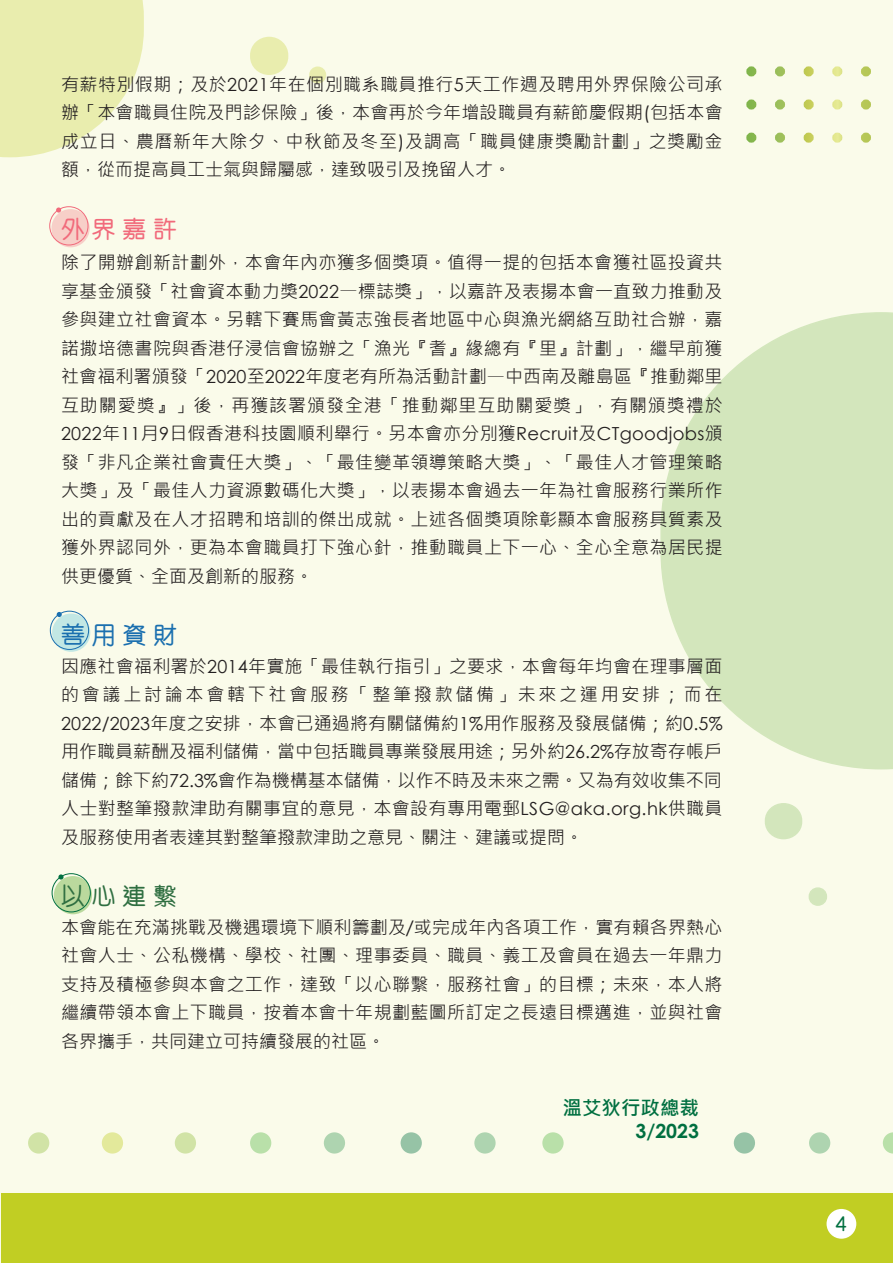
<style>
.page{position:relative;width:893px;height:1263px;background:#fafbea}
.page>*{position:absolute;margin:0;border:0;box-sizing:border-box;transform-origin:0 0}
.t1{font:500 24px "M Yuen HK";color:#f16a7b}
.t2{font:500 24px "M Yuen HK";color:#1a6faf}
.t3{font:500 24px "M Yuen HK";color:#2e6e40}
.t4{font:500 21px "M Yuen HK";color:#006f40}
.t5{font:700 19.5px "Microsoft Jheng Hei";color:#006f40}
.t6{font:700 19.5px "Century Gothic";color:#006f40}
.t7{font:18px/28.5px "Microsoft Jheng Hei";letter-spacing:.02em;color:#231f20;text-align:justify}
.t8{font:18px "Century Gothic";letter-spacing:.015em;color:#231f20}
.s1{font-family:"Century Gothic"}
.s2{font-family:"P Ming Li U"}
.s3{font-family:"Microsoft Jheng Hei"}
</style>
<div class="page">
<svg style="left:660px;top:312px;width:233px;height:457px"></svg>
<svg style="left:765px;top:803px;width:37px;height:36px"></svg>
<svg style="left:0;top:0;width:144px;height:157px"></svg>
<div style="left:250px;top:37px;width:38px;height:38px;background:#e9edae;border-radius:19px"></div>
<svg style="left:309px;top:66px;width:17px;height:18px"></svg>
<div style="left:809px;top:888px;width:17px;height:17px;background:#d3e6bc;border-radius:8px"></div>
<div style="left:809px;top:887px;width:18px;height:19px;border:2px solid #7ab751;border-radius:8px"></div>
<svg style="left:746px;top:66px;width:125px;height:11px"></svg>
<svg style="left:746px;top:99px;width:125px;height:11px"></svg>
<svg style="left:746px;top:132px;width:125px;height:11px"></svg>
<svg style="left:54px;top:876px;width:38px;height:38px"></svg>
<div style="left:52px;top:873px;width:39px;height:39px;border:1px solid #006f40;border-radius:50%"></div>
<svg style="left:58px;top:874px;width:6px;height:5px"></svg>
<svg style="left:52px;top:613px;width:38px;height:39px"></svg>
<div style="left:50px;top:611px;width:39px;height:39px;border:1px solid #1a6faf;border-radius:50%"></div>
<svg style="left:57px;top:612px;width:5px;height:5px"></svg>
<svg style="left:51px;top:209px;width:39px;height:38px"></svg>
<div style="left:49px;top:206px;width:39px;height:39px;border:1px solid #f16a7b;border-radius:50%"></div>
<svg style="left:56px;top:207px;width:5px;height:6px"></svg>
<div style="left:2px;top:1193px;width:891px;height:70px;background:#c1ce23"></div>
<div style="left:826px;top:1209px;width:30px;height:30px;background:#fff;border-radius:50%"></div>
<div style="left:102px;top:1132px;width:21px;height:21px;background:#e3e99b;border-radius:50%"></div>
<div style="left:28px;top:1132px;width:21px;height:21px;background:#d1e3a6;border-radius:50%"></div>
<div style="left:474px;top:1132px;width:22px;height:21px;background:#aed4b0;border-radius:50%"></div>
<div style="left:175px;top:1132px;width:21px;height:21px;background:#d1e3a6;border-radius:50%"></div>
<div style="left:250px;top:1132px;width:21px;height:21px;background:#b9e0a9;border-radius:50%"></div>
<div style="left:324px;top:1132px;width:21px;height:21px;background:#aed4b0;border-radius:50%"></div>
<div style="left:401px;top:1132px;width:21px;height:21px;background:#96c3a6;border-radius:50%"></div>
<div style="left:542px;top:1132px;width:22px;height:21px;background:#b9e0a9;border-radius:50%"></div>
<div style="left:734px;top:1132px;width:21px;height:21px;background:#96c3a6;border-radius:50%"></div>
<div style="left:809px;top:1132px;width:21px;height:21px;background:#aed4b0;border-radius:50%"></div>
<svg style="left:883px;top:1132px;width:10px;height:21px"></svg>
<p class="t7" style="left:61px;top:70px;width:663px">有薪特別假期；及於<span class="s1">2021</span>年在個別職系職員推行<span class="s1">5</span>天工作週及聘用外界保險公司承辦「本會職員住院及門診保險」後，本會再於今年增設職員有薪節慶假期<span class="s1">(</span>包括本會成立日、農曆新年大除夕、中秋節及冬至<span class="s1">)</span>及調高「職員健康獎勵計劃」之獎勵金額，從而提高員工士氣與歸屬感，達致吸引及挽留人才。</p>
<h1 class="t1" style="left:61px;top:212px;width:118px">外 界 嘉 許</h1>
<p class="t7" style="left:61px;top:248px;width:663px">除了開辦創新計劃外，本會年內亦獲多個獎項。值得一提的包括本會獲社區投資共享基金頒發「社會資本動力獎<span class="s1">2022</span><span class="s2">—</span>標誌獎」，以嘉許及表揚本會一直致力推動及參與建立社會資本。另轄下賽馬會黃志強長者地區中心與漁光網絡互助社合辦，嘉諾撒培德書院與香港仔浸信會協辦之「漁光『耆』緣總有『里』計劃」，繼早前獲社會福利署頒發「<span class="s1">2020</span>至<span class="s1">2022</span>年度老有所為活動計劃<span class="s2">—</span>中西南及離島區『推動鄰里互助關愛奬』」後，再獲該署頒發全港「推動鄰里互助關愛奬」，有關頒獎禮於</p>
<p class="t8" style="left:61px;top:421px;width:663px">2022<span class="s3">年</span>11<span class="s3">月</span>9<span class="s3">日假香港科技園順利舉行。另本會亦分別獲</span>Recruit<span class="s3">及</span>CTgoodjobs<span class="s3">頒</span></p>
<p class="t7" style="left:61px;top:448px;width:663px">發「非凡企業社會責任大獎」、「最佳變革領導策略大獎」、「最佳人才管理策略大獎」及「最佳人力資源數碼化大獎」，以表揚本會過去一年為社會服務行業所作出的貢獻及在人才招聘和培訓的傑出成就。上述各個獎項除彰顯本會服務具質素及獲外界認同外，更為本會職員打下強心針，推動職員上下一心、全心全意為居民提供更優質、全面及創新的服務。</p>
<h1 class="t2" style="left:61px;top:619px;width:118px">善 用 資 財</h1>
<p class="t7" style="left:61px;top:652px;width:663px">因應社會福利署於<span class="s1">2014</span>年實施「最佳執行指引」之要求，本會每年均會在理事層面的會議上討論本會轄下社會服務「整筆撥款儲備」未來之運用安排；而在<span class="s1">2022/2023</span>年度之安排，本會已通過將有關儲備約<span class="s1">1%</span>用作服務及發展儲備；約<span class="s1">0.5%</span>用作職員薪酬及福利儲備，當中包括職員專業發展用途；另外約<span class="s1">26.2%</span>存放寄存帳戶儲備；餘下約<span class="s1">72.3%</span>會作為機構基本儲備，以作不時及未來之需。又為有效收集不同人士對整筆撥款津助有關事宜的意見，本會設有專用電郵<span class="s1">LSG@aka.org.hk</span>供職員及服務使用者表達其對整筆撥款津助之意見、關注、建議或提問。</p>
<h1 class="t3" style="left:61px;top:880px;width:118px">以 心 連 繫</h1>
<p class="t7" style="left:61px;top:913px;width:663px">本會能在充滿挑戰及機遇環境下順利籌劃及/或完成年內各項工作，實有賴各界熱心社會人士、公私機構、學校、社團、理事委員、職員、義工及會員在過去一年鼎力支持及積極參與本會之工作，達致「以心聯繫，服務社會」的目標；未來，本人將繼續帶領本會上下職員，按着本會十年規劃藍圖所訂定之長遠目標邁進，並與社會各界攜手，共同建立可持續發展的社區。</p>
<p class="t5" style="left:562px;top:1096px;width:138px">溫艾狄行政總裁</p>
<p class="t6" style="left:635px;top:1116px;width:65px">3/2023</p>
<p class="t4" style="left:835px;top:1209px;width:13px">4</p>
</div>
